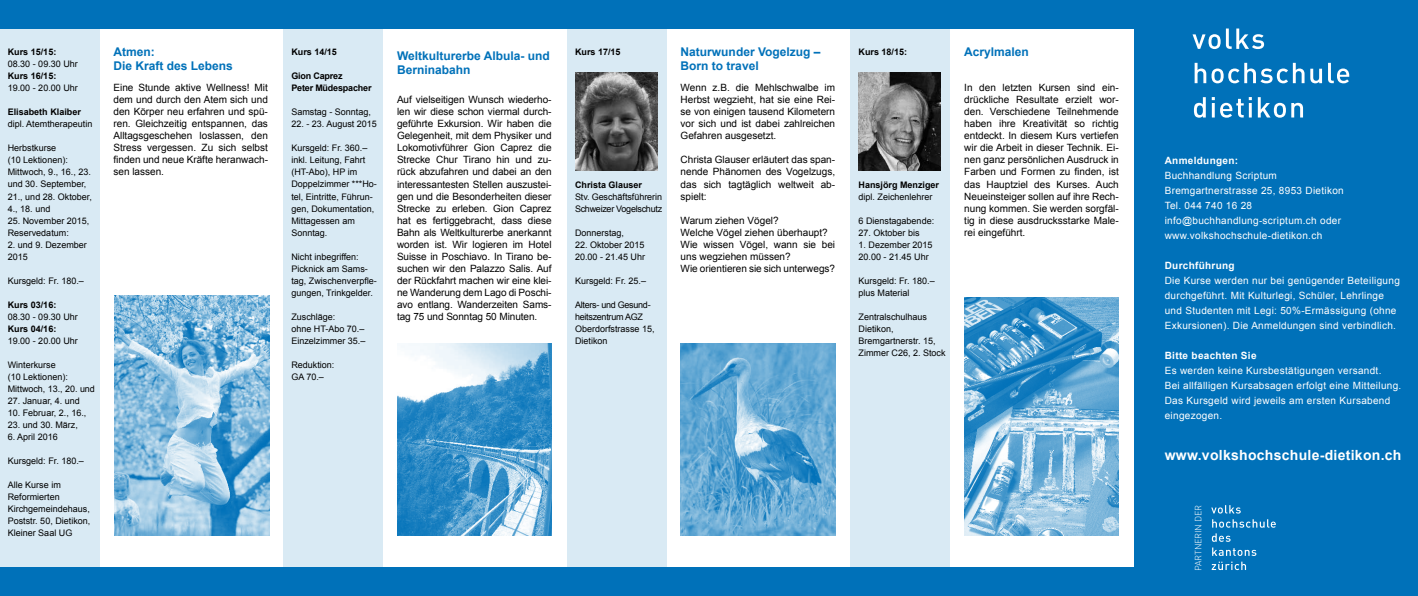
<style>
.page{position:relative;width:1418px;height:596px;background:#fff}
.page>*{position:absolute;margin:0;border:0;box-sizing:border-box;transform-origin:0 0}
.t1{font:700 14px "Arial";letter-spacing:.02em;color:#fff}
.t2{font:700 12px/14px "Arial";color:#0071b9}
.t3{font:10px/12px "Arial";color:#000;text-align:justify}
.t4{font:10px/15px "Arial";letter-spacing:.03em;color:#fff}
.t5{font:700 10px "Arial";letter-spacing:.03em;color:#fff}
.t6{font:9px/12px "Arial";color:#000}
.t7{font:700 9px "Arial";color:#000}
.t8{font:9px/12px "Arial";letter-spacing:-.03em;color:#000}
.t9{font:700 9px/12px "Arial";letter-spacing:-.02em;color:#000}
.t10{font:300 9px "DIN";letter-spacing:-.02em;color:#fff}
</style>
<div class="page">
<div style="left:0;top:0;width:99px;height:595px;background:#d9eaf4"></div>
<div style="left:283px;top:0;width:100px;height:595px;background:#d9eaf4"></div>
<div style="left:567px;top:0;width:99px;height:595px;background:#d9eaf4"></div>
<div style="left:850px;top:0;width:100px;height:595px;background:#d9eaf4"></div>
<div style="left:0;top:0;width:1195px;height:28px;background:#0071b9"></div>
<div style="left:0;top:567px;width:1253px;height:28px;background:#0071b9"></div>
<div style="left:1134px;top:0;width:283px;height:595px;background:#0071b9"></div>
<img style="left:964px;top:297px;width:154px;height:238px">
<img style="left:858px;top:72px;width:82px;height:98px">
<img style="left:115px;top:295px;width:154px;height:240px">
<img style="left:397px;top:343px;width:154px;height:192px">
<img style="left:575px;top:72px;width:82px;height:98px">
<img style="left:680px;top:343px;width:155px;height:192px">
<svg style="left:1193px;top:97px;width:109px;height:21px"></svg>
<svg style="left:1194px;top:63px;width:155px;height:20px"></svg>
<svg style="left:1192px;top:28px;width:72px;height:21px"></svg>
<svg style="left:1211px;top:561px;width:34px;height:8px"></svg>
<svg style="left:1212px;top:547px;width:44px;height:8px"></svg>
<svg style="left:1211px;top:533px;width:19px;height:8px"></svg>
<svg style="left:1212px;top:519px;width:63px;height:8px"></svg>
<svg style="left:1211px;top:505px;width:29px;height:8px"></svg>
<p class="t7" style="left:8px;top:46px;width:50px">Kurs 15/15:</p>
<p class="t6" style="left:8px;top:58px;width:72px">08.30 - 09.30 Uhr</p>
<p class="t7" style="left:8px;top:70px;width:50px">Kurs 16/15:</p>
<p class="t6" style="left:8px;top:82px;width:72px">19.00 - 20.00 Uhr</p>
<p class="t7" style="left:8px;top:106px;width:75px">Elisabeth Klaiber</p>
<p class="t6" style="left:8px;top:118px;width:86px">dipl. Atemtherapeutin</p>
<p class="t6" style="left:8px;top:142px;width:86px">Herbstkurse<br>(10 Lektionen):<br>Mittwoch, 9., 16., 23. und 30. September,<br>21., und 28. Oktober,<br>4., 18. und</p>
<p class="t6" style="left:8px;top:214px;width:83px">25. November 2015,<br>Reservedatum:</p>
<p class="t6" style="left:8px;top:238px;width:81px">2. und 9. Dezember<br>2015</p>
<p class="t6" style="left:8px;top:274px;width:78px">Kursgeld: Fr. 180.–</p>
<p class="t7" style="left:8px;top:298px;width:50px">Kurs 03/16:</p>
<p class="t6" style="left:8px;top:310px;width:72px">08.30 - 09.30 Uhr</p>
<p class="t7" style="left:8px;top:322px;width:50px">Kurs 04/16:</p>
<p class="t6" style="left:8px;top:334px;width:72px">19.00 - 20.00 Uhr</p>
<p class="t6" style="left:8px;top:358px;width:89px">Winterkurse<br>(10 Lektionen):<br>Mittwoch, 13., 20. und</p>
<p class="t6" style="left:8px;top:394px;width:74px">27. Januar, 4. und</p>
<p class="t6" style="left:8px;top:406px;width:80px">10. Februar, 2., 16.,</p>
<p class="t6" style="left:8px;top:418px;width:72px">23. und 30. März,</p>
<p class="t6" style="left:8px;top:430px;width:52px">6. April 2016</p>
<p class="t6" style="left:8px;top:454px;width:78px">Kursgeld: Fr. 180.–</p>
<p class="t6" style="left:8px;top:478px;width:84px">Alle Kurse im<br>Reformierten<br>Kirchgemeindehaus,<br>Poststr. 50, Dietikon,<br>Kleiner Saal UG</p>
<p class="t2" style="left:113px;top:45px;width:121px">Atmen:<br>Die Kraft des Lebens</p>
<p class="t3" style="left:113px;top:82px;width:156px">Eine Stunde aktive Wellness! Mit dem und durch den Atem sich und den Körper neu erfahren und spü&shy;ren. Gleichzeitig entspannen, das Alltagsgeschehen loslassen, den Stress vergessen. Zu sich selbst finden und neue Kräfte heranwach&shy;sen lassen.</p>
<p class="t7" style="left:291px;top:46px;width:47px">Kurs 14/15</p>
<p class="t9" style="left:291px;top:70px;width:82px">Gion Caprez<br>Peter Müdespacher</p>
<p class="t6" style="left:291px;top:106px;width:81px">Samstag - Sonntag,</p>
<p class="t6" style="left:291px;top:118px;width:87px">22. - 23. August 2015</p>
<p class="t6" style="left:291px;top:142px;width:87px">Kursgeld: Fr. 360.– inkl. Leitung, Fahrt (HT-Abo), HP im<br>Doppelzimmer ***Ho&shy;tel, Eintritte, Führun&shy;gen, Dokumentation,<br>Mittagessen am<br>Sonntag.</p>
<p class="t6" style="left:291px;top:250px;width:87px">Nicht inbegriffen:<br>Picknick am Sams&shy;tag, Zwischenverpfle&shy;gungen, Trinkgelder.</p>
<p class="t6" style="left:291px;top:310px;width:76px">Zuschläge:<br>ohne HT-Abo 70.–<br>Einzelzimmer 35.–</p>
<p class="t6" style="left:291px;top:358px;width:45px">Reduktion:<br>GA 70.–</p>
<p class="t2" style="left:397px;top:49px;width:154px">Weltkulturerbe Albula- und<br>Berninabahn</p>
<p class="t7" style="left:575px;top:46px;width:47px">Kurs 17/15</p>
<p class="t3" style="left:397px;top:94px;width:156px">Auf vielseitigen Wunsch wiederho&shy;len wir diese schon viermal durch&shy;geführte Exkursion. Wir haben die Gelegenheit, mit dem Physiker und Lokomotivführer Gion Caprez die Strecke Chur Tirano hin und zu&shy;rück abzufahren und dabei an den interessantesten Stellen auszustei&shy;gen und die Besonderheiten dieser Strecke zu erleben. Gion Caprez hat es fertiggebracht, dass diese Bahn als Weltkulturerbe anerkannt worden ist. Wir logieren im Hotel Suisse in Poschiavo. In Tirano be&shy;suchen wir den Palazzo Salis. Auf der Rückfahrt machen wir eine klei&shy;ne Wanderung dem Lago di Poschi&shy;avo entlang. Wanderzeiten Sams&shy;tag 75 und Sonntag 50 Minuten.</p>
<p class="t7" style="left:575px;top:178px;width:69px">Christa Glauser</p>
<p class="t6" style="left:575px;top:190px;width:89px">Stv. Geschäftsführerin<br>Schweizer Vogelschutz</p>
<p class="t6" style="left:575px;top:226px;width:51px">Donnerstag,</p>
<p class="t6" style="left:575px;top:238px;width:72px">22. Oktober 2015<br>20.00 - 21.45 Uhr</p>
<p class="t6" style="left:575px;top:274px;width:73px">Kursgeld: Fr. 25.–</p>
<p class="t8" style="left:575px;top:298px;width:81px">Alters- und Gesund&shy;heitszentrum AGZ<br>Oberdorfstrasse 15,<br>Dietikon</p>
<p class="t2" style="left:680px;top:45px;width:141px">Naturwunder Vogelzug –<br>Born to travel</p>
<p class="t3" style="left:680px;top:82px;width:156px">Wenn z.B. die Mehlschwalbe im Herbst wegzieht, hat sie eine Rei&shy;se von einigen tausend Kilometern vor sich und ist dabei zahlreichen Gefahren ausgesetzt.</p>
<p class="t3" style="left:680px;top:154px;width:156px">Christa Glauser erläutert das span&shy;nende Phänomen des Vogelzugs, das sich tagtäglich weltweit ab&shy;spielt:</p>
<p class="t3" style="left:680px;top:214px;width:156px;text-align:left">Warum ziehen Vögel?<br>Welche Vögel ziehen überhaupt?<br>Wie wissen Vögel, wann sie bei uns wegziehen müssen?<br>Wie orientieren sie sich unterwegs?</p>
<p class="t7" style="left:858px;top:46px;width:50px">Kurs 18/15:</p>
<p class="t7" style="left:858px;top:178px;width:82px">Hansjörg Menziger</p>
<p class="t6" style="left:858px;top:190px;width:76px">dipl. Zeichenlehrer</p>
<p class="t6" style="left:858px;top:214px;width:77px">6 Dienstagabende:</p>
<p class="t6" style="left:858px;top:226px;width:63px">27. Oktober bis</p>
<p class="t6" style="left:858px;top:238px;width:76px">1. Dezember 2015<br>20.00 - 21.45 Uhr</p>
<p class="t6" style="left:858px;top:274px;width:78px">Kursgeld: Fr. 180.– plus Material</p>
<p class="t6" style="left:858px;top:310px;width:89px">Zentralschulhaus<br>Dietikon,<br>Bremgartnerstr. 15,<br>Zimmer C26, 2. Stock</p>
<p class="t2" style="left:964px;top:45px;width:66px">Acrylmalen</p>
<p class="t3" style="left:964px;top:82px;width:156px">In den letzten Kursen sind ein&shy;drückliche Resultate erzielt wor&shy;den. Verschiedene Teilnehmende haben ihre Kreativität so richtig entdeckt. In diesem Kurs vertiefen wir die Arbeit in dieser Technik. Ei&shy;nen ganz persönlichen Ausdruck in Farben und Formen zu finden, ist das Hauptziel des Kurses. Auch Neueinsteiger sollen auf ihre Rech&shy;nung kommen. Sie werden sorgfäl&shy;tig in diese ausdrucksstarke Male&shy;rei eingeführt.</p>
<p class="t5" style="left:1164px;top:153px;width:75px">Anmeldungen:</p>
<p class="t4" style="left:1164px;top:168px;width:180px">Buchhandlung Scriptum<br>Bremgartnerstrasse 25, 8953 Dietikon<br>Tel. 044 740 16 28 info@buchhandlung-scriptum.ch oder www.volkshochschule-dietikon.ch</p>
<p class="t5" style="left:1164px;top:258px;width:71px">Durchführung</p>
<p class="t4" style="left:1164px;top:273px;width:237px">Die Kurse werden nur bei genügender Beteiligung durchgeführt. Mit Kulturlegi, Schüler, Lehrlinge und Studenten mit Legi: 50%-Ermässigung (ohne Exkursionen). Die Anmeldungen sind verbindlich.</p>
<p class="t5" style="left:1164px;top:348px;width:93px">Bitte beachten Sie</p>
<p class="t4" style="left:1164px;top:363px;width:238px">Es werden keine Kursbestätigungen versandt.<br>Bei allfälligen Kursabsagen erfolgt eine Mitteilung.<br>Das Kursgeld wird jeweils am ersten Kursabend eingezogen.</p>
<h1 class="t1" style="left:1164px;top:445px;width:238px">www.volkshochschule-dietikon.ch</h1>
<p class="t10" style="left:1192px;top:570px;width:68px;rotate:-90deg">PARTNERIN DER</p>
</div>
